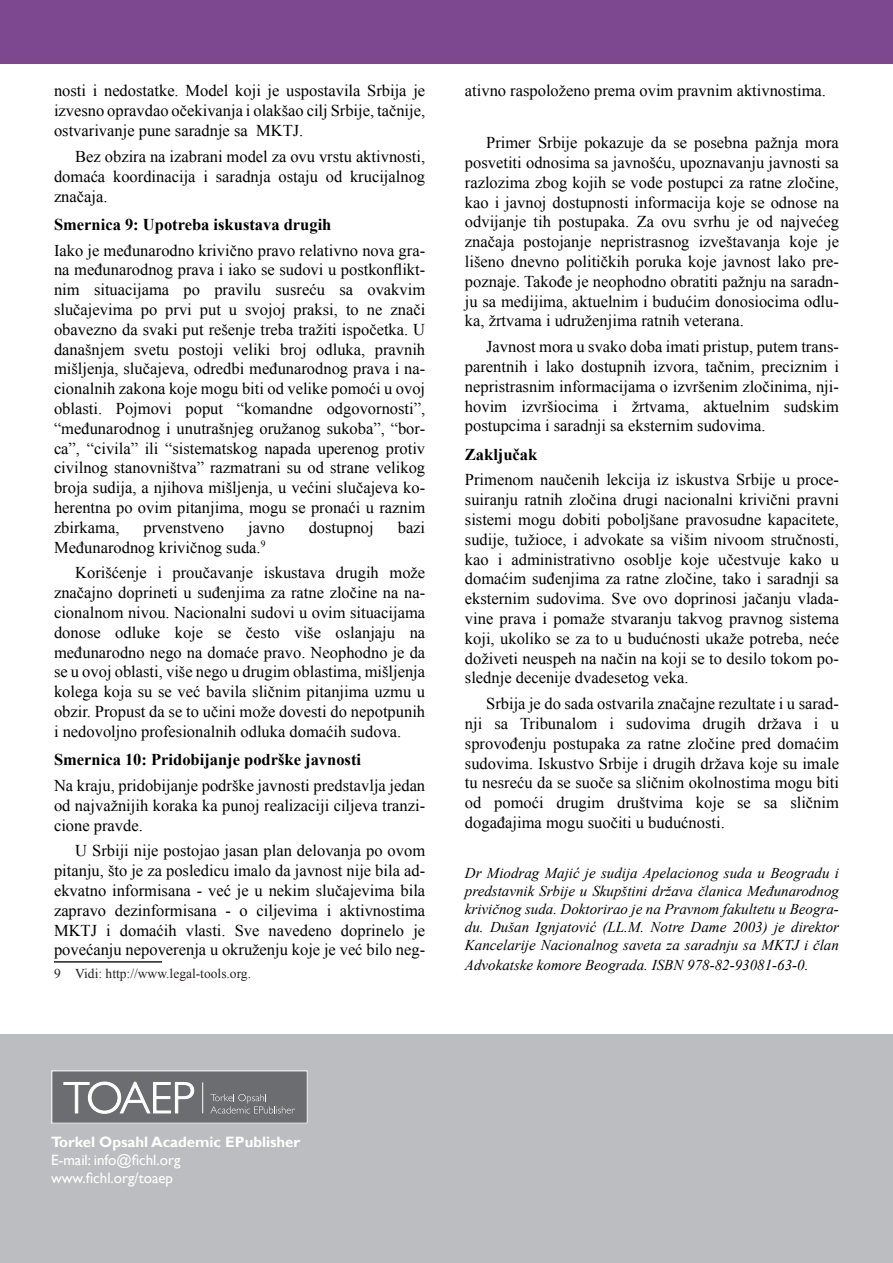
<style>
.page{position:relative;width:893px;height:1263px;background:#fff}
.page>*{position:absolute;margin:0;border:0;box-sizing:border-box;transform-origin:0 0}
.t1{font:16.5px/19.8px "Times New Roman";color:#000;text-align:justify}
.t2{font:700 16.5px "Times New Roman";color:#000}
.t3{font:italic 15px/18px "Times New Roman";color:#000;text-align:justify}
.t4{font:15px/18px "Gill Sans";color:#fff}
.t5{font:700 15px "Gill Sans";color:#fff}
.t6{font:13.5px "Times New Roman";color:#231f20}
</style>
<div class="page">
<div style="left:0;top:1035px;width:893px;height:228px;background:#bcbdc0"></div>
<div style="left:0;top:0;width:893px;height:64px;background:#7e4890"></div>
<svg style="left:53px;top:1072px;width:253px;height:50px;background:#7d7d80"></svg>
<hr style="left:202px;top:1082px;width:1px;height:31px;background:#fff">
<div style="left:51px;top:1070px;width:257px;height:54px;border:1px solid #fff"></div>
<hr style="left:54px;top:961px;width:108px;height:2px;background:#231f20">
<p class="t1" style="left:54px;top:81px;width:373px">nosti i nedostatke. Model koji je uspostavila Srbija je izvesno opravdao očekivanja i olakšao cilj Srbije, tačnije, ostvarivanje pune saradnje sa MKTJ.</p>
<p class="t1" style="left:54px;top:146px;width:373px;text-indent:21px">Bez obzira na izabrani model za ovu vrstu aktivnosti, domaća koordinacija i saradnja ostaju od krucijalnog značaja.</p>
<p class="t2" style="left:54px;top:213px;width:279px">Smernica 9: Upotreba iskustava drugih</p>
<p class="t1" style="left:54px;top:240px;width:373px">Iako je međunarodno krivično pravo relativno nova gra&shy;na međunarodnog prava i iako se sudovi u postkonflikt&shy;nim situacijama po pravilu susreću sa ovakvim slučajevima po prvi put u svojoj praksi, to ne znači obavezno da svaki put rešenje treba tražiti ispočetka. U današnjem svetu postoji veliki broj odluka, pravnih mišljenja, slučajeva, odredbi međunarodnog prava i na&shy;cionalnih zakona koje mogu biti od velike pomoći u ovoj oblasti. Pojmovi poput “komandne odgovornosti”, “međunarodnog i unutrašnjeg oružanog sukoba”, “bor&shy;ca”, “civila” ili “sistematskog napada uperenog protiv civilnog stanovništva” razmatrani su od strane velikog broja sudija, a njihova mišljenja, u većini slučajeva ko&shy;herentna po ovim pitanjima, mogu se pronaći u raznim zbirkama,</p>
<p class="t1" style="left:143px;top:517px;width:82px">prvenstveno</p>
<p class="t1" style="left:248px;top:517px;width:38px">javno</p>
<p class="t1" style="left:309px;top:517px;width:67px">dostupnoj</p>
<p class="t1" style="left:398px;top:517px;width:29px">bazi</p>
<p class="t1" style="left:75px;top:534px;width:351px;line-height:25.8px;text-indent:-21px">Međunarodnog krivičnog suda.<sup>9<br></sup>Korišćenje i proučavanje iskustava drugih može</p>
<p class="t1" style="left:54px;top:583px;width:373px">značajno doprineti u suđenjima za ratne zločine na na&shy;cionalnom nivou. Nacionalni sudovi u ovim situacijama donose odluke koje se često više oslanjaju na međunarodno nego na domaće pravo. Neophodno je da se u ovoj oblasti, više nego u drugim oblastima, mišljenja kolega koja su se već bavila sličnim pitanjima uzmu u obzir. Propust da se to učini može dovesti do nepotpunih i nedovoljno profesionalnih odluka domaćih sudova.</p>
<p class="t2" style="left:54px;top:748px;width:309px">Smernica 10: Pridobijanje podrške javnosti</p>
<p class="t1" style="left:54px;top:775px;width:373px">Na kraju, pridobijanje podrške javnosti predstavlja jedan od najvažnijih koraka ka punoj realizaciji ciljeva tranzi&shy;cione pravde.</p>
<p class="t1" style="left:54px;top:841px;width:373px;text-indent:21px">U Srbiji nije postojao jasan plan delovanja po ovom pitanju, što je za posledicu imalo da javnost nije bila ad&shy;ekvatno informisana - već je u nekim slučajevima bila zapravo dezinformisana - o ciljevima i aktivnostima MKTJ i domaćih vlasti. Sve navedeno doprinelo je povećanju nepoverenja u okruženju koje je već bilo neg-</p>
<p class="t6" style="left:54px;top:964px;width:199px">9 Vidi: http://www.legal-tools.org.</p>
<p class="t1" style="left:465px;top:81px;width:363px">ativno raspoloženo prema ovim pravnim aktivnostima.</p>
<p class="t1" style="left:465px;top:132px;width:376px;text-indent:21px">Primer Srbije pokazuje da se posebna pažnja mora posvetiti odnosima sa javnošću, upoznavanju javnosti sa razlozima zbog kojih se vode postupci za ratne zločine, kao i javnoj dostupnosti informacija koje se odnose na odvijanje tih postupaka. Za ovu svrhu je od najvećeg značaja postojanje nepristrasnog izveštavanja koje je lišeno dnevno političkih poruka koje javnost lako pre&shy;poznaje. Takođe je neophodno obratiti pažnju na saradn&shy;ju sa medijima, aktuelnim i budućim donosiocima odlu&shy;ka, žrtvama i udruženjima ratnih veterana.</p>
<p class="t1" style="left:465px;top:336px;width:376px;text-indent:21px">Javnost mora u svako doba imati pristup, putem trans&shy;parentnih i lako dostupnih izvora, tačnim, preciznim i nepristrasnim informacijama o izvršenim zločinima, nji&shy;hovim izvršiocima i žrtvama, aktuelnim sudskim postupcima i saradnji sa eksternim sudovima.</p>
<p class="t2" style="left:465px;top:443px;width:74px">Zaključak</p>
<p class="t1" style="left:465px;top:470px;width:376px">Primenom naučenih lekcija iz iskustva Srbije u proce&shy;suiranju ratnih zločina drugi nacionalni krivični pravni sistemi mogu dobiti poboljšane pravosudne kapacitete, sudije, tužioce, i advokate sa višim nivoom stručnosti, kao i administrativno osoblje koje učestvuje kako u domaćim suđenjima za ratne zločine, tako i saradnji sa eksternim sudovima. Sve ovo doprinosi jačanju vlada&shy;vine prava i pomaže stvaranju takvog pravnog sistema koji, ukoliko se za to u budućnosti ukaže potreba, neće doživeti neuspeh na način na koji se to desilo tokom po&shy;slednje decenije dvadesetog veka.</p>
<p class="t1" style="left:465px;top:694px;width:376px;text-indent:21px">Srbija je do sada ostvarila značajne rezultate i u sarad&shy;nji sa Tribunalom i sudovima drugih država i u sprovođenju postupaka za ratne zločine pred domaćim sudovima. Iskustvo Srbije i drugih država koje su imale tu nesreću da se suoče sa sličnim okolnostima mogu biti od pomoći drugim društvima koje se sa sličnim događajima mogu suočiti u budućnosti.</p>
<p class="t3" style="left:465px;top:863px;width:376px">Dr Miodrag Majić je sudija Apelacionog suda u Beogradu i predstavnik Srbije u Skupštini država članica Međunarodnog krivičnog suda. Doktorirao je na Pravnom fakultetu u Beogra&shy;du. Dušan Ignjatović (LL.M. Notre Dame 2003) je direktor Kancelarije Nacionalnog saveta za saradnju sa MKTJ i član</p>
<p class="t3" style="left:465px;top:955px;width:345px">Advokatske komore Beograda. ISBN 978-82-93081-63-0.</p>
<p class="t5" style="left:51px;top:1133px;width:251px">Torkel Opsahl Academic EPublisher</p>
<p class="t4" style="left:51px;top:1152px;width:131px">E-mail: info@fichl.org www.fichl.org/toaep</p>
</div>
